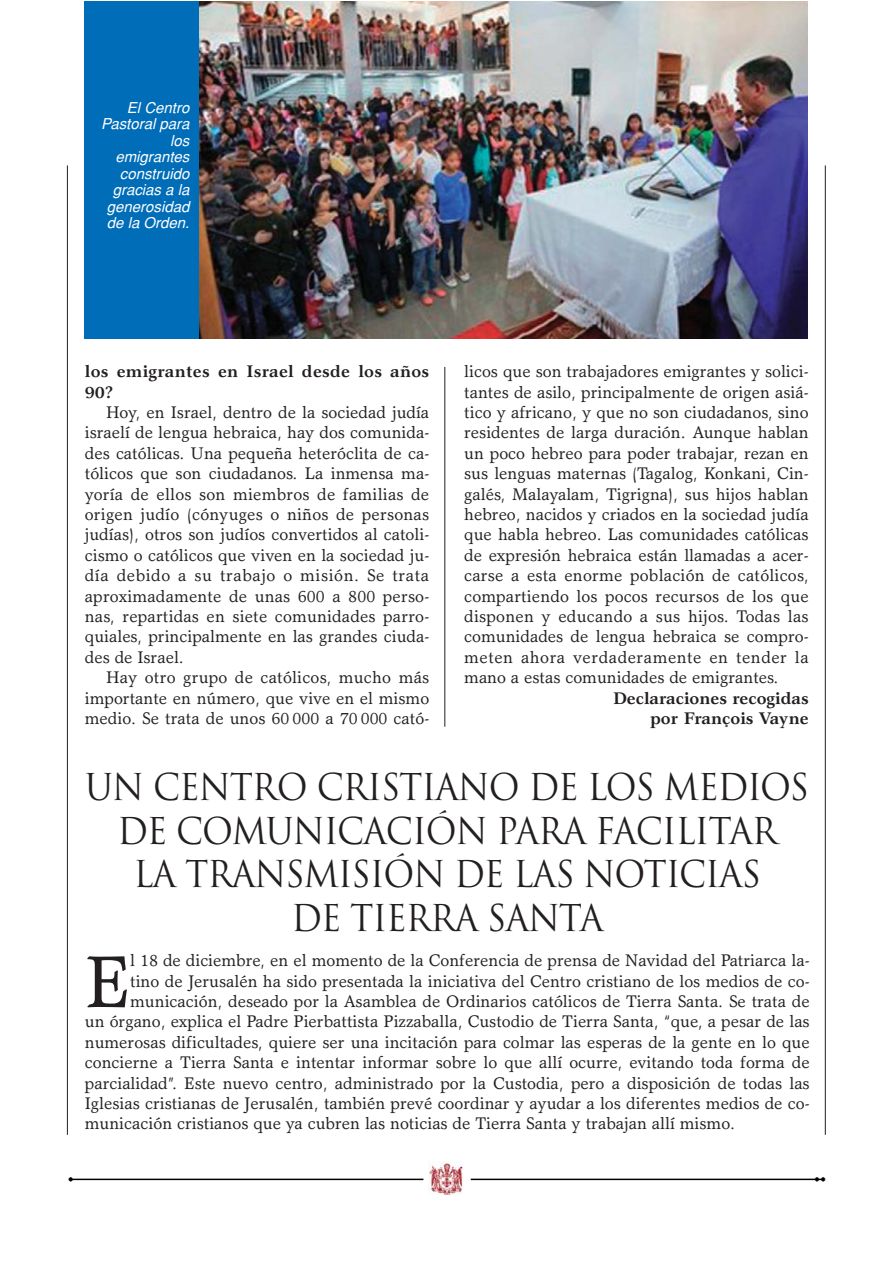
<style>
.page{position:relative;width:893px;height:1263px;background:#fff}
.page>*{position:absolute;margin:0;border:0;box-sizing:border-box;transform-origin:0 0}
.t1{font:73.65px "Garth Graphic";color:#231f20}
.t2{font:36px/43.5px "Trajan";letter-spacing:-.035em;color:#231f20;text-align:center;scale:.94 1}
.t3{font:16.95px/20.4px "Garth Graphic";color:#231f20;text-align:justify}
.t4{font:700 16.95px/20.4px "Garth Graphic";color:#231f20;text-align:right}
.t5{font:700 16.95px/20.4px "Garth Graphic";letter-spacing:.02em;color:#231f20}
.t6{font:italic 15px/16.5px "Helvetica";color:#fff;text-align:right}
</style>
<div class="page">
<hr style="left:67px;top:165px;width:1px;height:970px;background:#231f20">
<hr style="left:825px;top:165px;width:1px;height:970px;background:#231f20">
<img style="left:68px;top:1177px;width:758px;height:18px">
<img style="left:428px;top:1161px;width:35px;height:33px">
<hr style="left:445px;top:367px;width:1px;height:360px;background:#231f20">
<img style="left:199px;top:1px;width:608px;height:337px">
<div style="left:85px;top:1px;width:114px;height:338px;background:#006db8"></div>
<p class="t6" style="left:101px;top:101px;width:93px">El Centro<br>Pastoral para los emigrantes construido gracias a la generosidad de la Orden.</p>
<p class="t5" style="left:85px;top:363px;width:346px">los emigrantes en Israel desde los años<br>90?</p>
<p class="t3" style="left:85px;top:404px;width:346px;text-indent:21px">Hoy, en Israel, dentro de la sociedad judía israelí de lengua hebraica, hay dos comunida&shy;des católicas. Una pequeña heteróclita de ca&shy;tólicos que son ciudadanos. La inmensa ma&shy;yoría de ellos son miembros de familias de origen judío (cónyuges o niños de personas judías), otros son judíos convertidos al catoli&shy;cismo o católicos que viven en la sociedad ju&shy;día debido a su trabajo o misión. Se trata aproximadamente de unas 600 a 800 perso&shy;nas, repartidas en siete comunidades parro&shy;quiales, principalmente en las grandes ciuda&shy;des de Israel.</p>
<p class="t3" style="left:85px;top:669px;width:346px;text-indent:21px">Hay otro grupo de católicos, mucho más importante en número, que vive en el mismo medio. Se trata de unos 60 000 a 70 000 cató-</p>
<p class="t3" style="left:464px;top:363px;width:346px">licos que son trabajadores emigrantes y solici&shy;tantes de asilo, principalmente de origen asiá&shy;tico y africano, y que no son ciudadanos, sino residentes de larga duración. Aunque hablan un poco hebreo para poder trabajar, rezan en sus lenguas maternas (Tagalog, Konkani, Cin&shy;galés, Malayalam, Tigrigna), sus hijos hablan hebreo, nacidos y criados en la sociedad judía que habla hebreo. Las comunidades católicas de expresión hebraica están llamadas a acer&shy;carse a esta enorme población de católicos, compartiendo los pocos recursos de los que disponen y educando a sus hijos. Todas las comunidades de lengua hebraica se compro&shy;meten ahora verdaderamente en tender la mano a estas comunidades de emigrantes.</p>
<p class="t4" style="left:613px;top:689px;width:197px">Declaraciones recogidas por François Vayne</p>
<h2 class="t2" style="left:85px;top:766px;width:772px">UN CENTRO CRISTIANO DE LOS MEDIOS<br>DE COMUNICACIÓN PARA FACILITAR<br>LA TRANSMISIÓN DE LAS NOTICIAS<br>DE TIERRA SANTA</h2>
<h1 class="t1" style="left:85px;top:954px;width:47px">E</h1>
<p class="t3" style="left:130px;top:952px;width:681px">l 18 de diciembre, en el momento de la Conferencia de prensa de Navidad del Patriarca la-</p>
<p class="t3" style="left:130px;top:972px;width:681px">tino de Jerusalén ha sido presentada la iniciativa del Centro cristiano de los medios de co-</p>
<p class="t3" style="left:130px;top:993px;width:681px">municación, deseado por la Asamblea de Ordinarios católicos de Tierra Santa. Se trata de</p>
<p class="t3" style="left:85px;top:1013px;width:726px">un órgano, explica el Padre Pierbattista Pizzaballa, Custodio de Tierra Santa, “que, a pesar de las</p>
<p class="t3" style="left:85px;top:1033px;width:726px">numerosas dificultades, quiere ser una incitación para colmar las esperas de la gente en lo que</p>
<p class="t3" style="left:85px;top:1054px;width:726px">concierne a Tierra Santa e intentar informar sobre lo que allí ocurre, evitando toda forma de</p>
<p class="t3" style="left:85px;top:1074px;width:726px">parcialidad”. Este nuevo centro, administrado por la Custodia, pero a disposición de todas las</p>
<p class="t3" style="left:85px;top:1095px;width:726px">Iglesias cristianas de Jerusalén, también prevé coordinar y ayudar a los diferentes medios de co-</p>
<p class="t3" style="left:85px;top:1115px;width:652px">municación cristianos que ya cubren las noticias de Tierra Santa y trabajan allí mismo.</p>
</div>
